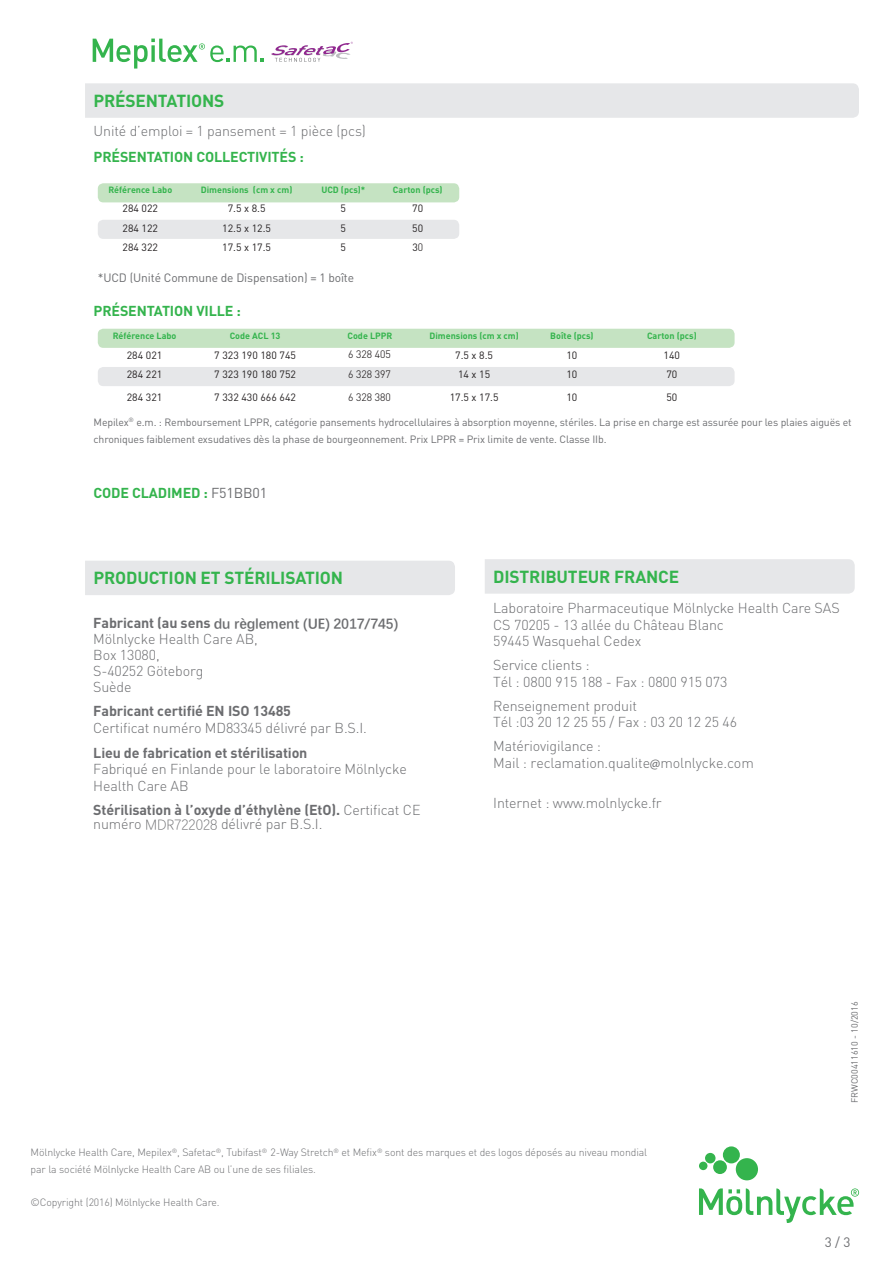
<style>
.page{position:relative;width:893px;height:1263px;background:#fff}
.page>*{position:absolute;margin:0;border:0;box-sizing:border-box;transform-origin:0 0}
.t1{font:700 17.25px "DIN";letter-spacing:-.01em;color:#34b44d}
.Texte_normal_L{font:300 14.25px/16.5px "DIN";letter-spacing:-.01em;color:#6c6d70}
.texte{font:300 14.25px/16px "DIN";letter-spacing:-.01em;color:#6c6d70}
.texte-2{font:700 14.25px/13.8px "DIN";letter-spacing:-.01em;color:#6c6d70}
.Autres_informations{font:700 14.25px "DIN";letter-spacing:-.01em;color:#34b44d}
.Texte_normal{font:300 14.25px "DIN";letter-spacing:-.01em;color:#6c6d70}
.Texte_normal-2{font:700 14.25px "DIN";letter-spacing:-.01em;color:#34b44d}
.t2{font:13.5px "DIN";color:#6c6d70}
.texte-3{font:12px "DIN";letter-spacing:-.01em;color:#6c6d70}
.légende{font:10.5px "DIN";letter-spacing:-.01em;color:#6c6d70}
.texte-4{font:300 10.5px/16.5px "DIN";letter-spacing:-.01em;color:#6c6d70}
.Présentation__Ligne{font:10.5px "DIN";color:#231f20}
.Présentation__Ligne-2{font:300 10.5px "Molnlycke Din";color:#231f20}
.Présentation__En-tê{font:700 9px "DIN";color:#34b44d}
.t3{font:9px "DIN";color:#6c6d70}
.s1{font-family:"MHC Din";font-weight:300}
.s2{font-weight:400;color:#6c6d70}
.s3{font-weight:700}
.s4{font-family:"Deng Xian";font-weight:700}
.s5{font-weight:300}
.s6{font-family:"Deng Xian";font-weight:300}
.s7{font-family:"Myriad Pro";font-weight:400}
</style>
<div class="page">
<svg style="left:93px;top:39px;width:171px;height:30px"></svg>
<svg style="left:271px;top:42px;width:82px;height:20px"></svg>
<div style="left:98px;top:183px;width:361px;height:19px;background:#c5e3c2;border-radius:6px"></div>
<div style="left:98px;top:220px;width:361px;height:19px;background:#e6e7e9;border-radius:6px"></div>
<div style="left:98px;top:329px;width:637px;height:19px;background:#c5e3c2;border-radius:6px"></div>
<div style="left:98px;top:367px;width:637px;height:19px;background:#e6e7e9;border-radius:6px"></div>
<div style="left:85px;top:83px;width:774px;height:35px;background:#e6e7e9"></div>
<div style="left:85px;top:561px;width:370px;height:34px;background:#e6e7e9"></div>
<div style="left:485px;top:559px;width:370px;height:35px;background:#e6e7e9"></div>
<svg style="left:699px;top:1146px;width:160px;height:77px"></svg>
<p class="t1" style="left:94px;top:89px;width:132px">PRÉSENTATIONS</p>
<p class="Texte_normal" style="left:94px;top:122px;width:274px">Unité d’emploi = 1 pansement = 1 pièce (pcs)</p>
<p class="Texte_normal-2" style="left:94px;top:148px;width:212px">PRÉSENTATION COLLECTIVITÉS :</p>
<p class="Présentation__En-tê" style="left:108px;top:184px;width:65px">Référence Labo</p>
<p class="Présentation__En-tê" style="left:201px;top:184px;width:93px">Dimensions (cm x cm)</p>
<p class="Présentation__En-tê" style="left:321px;top:184px;width:45px">UCD (pcs)*</p>
<p class="Présentation__En-tê" style="left:393px;top:184px;width:51px">Carton (pcs)</p>
<p class="Présentation__Ligne" style="left:123px;top:202px;width:37px">284 022</p>
<p class="Présentation__Ligne" style="left:228px;top:202px;width:39px">7.5 x 8.5</p>
<p class="Présentation__Ligne" style="left:341px;top:202px;width:7px">5</p>
<p class="Présentation__Ligne" style="left:412px;top:202px;width:12px">70</p>
<p class="Présentation__Ligne" style="left:123px;top:221px;width:37px">284 122</p>
<p class="Présentation__Ligne" style="left:222px;top:221px;width:50px">12.5 x 12.5</p>
<p class="Présentation__Ligne" style="left:341px;top:221px;width:7px">5</p>
<p class="Présentation__Ligne" style="left:412px;top:221px;width:12px">50</p>
<p class="Présentation__Ligne" style="left:123px;top:240px;width:37px">284 322</p>
<p class="Présentation__Ligne" style="left:222px;top:240px;width:50px">17.5 x 17.5</p>
<p class="Présentation__Ligne" style="left:341px;top:240px;width:7px">5</p>
<p class="Présentation__Ligne" style="left:412px;top:240px;width:12px">3<span class="s1">0</span></p>
<p class="texte-3" style="left:98px;top:271px;width:258px">*UCD (Unité Commune de Dispensation) = 1 boîte</p>
<p class="Autres_informations" style="left:94px;top:302px;width:149px">PRÉSENTATION VILLE :</p>
<p class="Présentation__En-tê" style="left:113px;top:330px;width:65px">Référence Labo</p>
<p class="Présentation__En-tê" style="left:230px;top:330px;width:52px">Code ACL 13</p>
<p class="Présentation__En-tê" style="left:347px;top:330px;width:46px">Code LPPR</p>
<p class="Présentation__En-tê" style="left:429px;top:330px;width:91px">Dimensions (cm x cm)</p>
<p class="Présentation__En-tê" style="left:550px;top:330px;width:45px">Boîte (pcs)</p>
<p class="Présentation__En-tê" style="left:647px;top:330px;width:51px">Carton (pcs)</p>
<p class="Présentation__Ligne" style="left:127px;top:348px;width:37px">284 021</p>
<p class="Présentation__Ligne" style="left:214px;top:348px;width:83px">7 323 190 180 745</p>
<p class="Présentation__Ligne-2" style="left:348px;top:349px;width:44px">6 328 405</p>
<p class="Présentation__Ligne" style="left:455px;top:348px;width:39px">7.5 x 8.5</p>
<p class="Présentation__Ligne" style="left:566px;top:348px;width:12px">10</p>
<p class="Présentation__Ligne" style="left:664px;top:348px;width:18px">140</p>
<p class="Présentation__Ligne" style="left:127px;top:368px;width:37px">284 221</p>
<p class="Présentation__Ligne" style="left:214px;top:368px;width:83px">7 323 190 180 752</p>
<p class="Présentation__Ligne-2" style="left:348px;top:368px;width:44px">6 328 397</p>
<p class="Présentation__Ligne" style="left:458px;top:368px;width:34px">14 x 15</p>
<p class="Présentation__Ligne" style="left:566px;top:368px;width:12px">10</p>
<p class="Présentation__Ligne" style="left:666px;top:368px;width:12px">70</p>
<p class="Présentation__Ligne" style="left:127px;top:391px;width:37px">284 321</p>
<p class="Présentation__Ligne" style="left:214px;top:391px;width:83px">7 332 430 666 642</p>
<p class="Présentation__Ligne-2" style="left:348px;top:391px;width:44px">6 328 380</p>
<p class="Présentation__Ligne" style="left:450px;top:391px;width:50px">17.5 x 17.5</p>
<p class="Présentation__Ligne" style="left:566px;top:391px;width:12px">10</p>
<p class="Présentation__Ligne" style="left:666px;top:391px;width:12px">50</p>
<p class="légende" style="left:94px;top:415px;width:760px">Mepilex<sup>®</sup> e.m. : Remboursement LPPR, catégorie pansements hydrocellulaires à absorption moyenne, stériles. La prise en charge est assurée pour les plaies aiguës et</p>
<p class="légende" style="left:94px;top:432px;width:515px">chroniques faiblement exsudatives dès la phase de bourgeonnement. Prix LPPR = Prix limite de vente. Classe IIb.</p>
<p class="Autres_informations" style="left:94px;top:483px;width:175px">CODE CLADIMED : <span class="s2">F51BB01</span></p>
<p class="t1" style="left:94px;top:566px;width:251px">PRODUCTION ET STÉRILISATION</p>
<p class="texte" style="left:93px;top:615px;width:307px"><span class="s3">Fabricant (au sens</span> <span class="s4">du règlement (UE) 2017/745)<br></span>Mölnlycke Health Care AB,<br>Box 13080,<br>S-40252 Göteborg<br>Suède</p>
<p class="texte" style="left:93px;top:703px;width:275px;line-height:16.5px"><span class="s3">Fabricant certifié EN ISO 13485<br></span>Certificat numéro MD83345 délivré par B.S.I.</p>
<p class="texte" style="left:93px;top:744px;width:315px;line-height:16.5px"><span class="s3">Lieu de fabrication et stérilisation<br></span>Fabriqué en Finlande pour le laboratoire Mölnlycke<br>Health Care AB</p>
<p class="texte-2" style="left:93px;top:802px;width:329px">Stérilisation à l’oxyde d’éthylène (EtO). <span class="s5">Certificat CE numéro</span> <span class="s6">MDR722028</span> <span class="s5">délivré par B.S.I.</span></p>
<p class="t1" style="left:493px;top:565px;width:187px">DISTRIBUTEUR FRANCE</p>
<p class="Texte_normal_L" style="left:493px;top:600px;width:348px">Laboratoire Pharmaceutique Mölnlycke Health Care SAS<br>CS 70205 - 13 allée du Château Blanc<br>59445 Wasquehal Cedex</p>
<p class="Texte_normal_L" style="left:493px;top:657px;width:236px">Service clients :<br>Tél : 0800 915 188 - Fax : 0800 915 073</p>
<p class="Texte_normal_L" style="left:493px;top:697px;width:245px">Renseignement produit<br>Tél :03 20 12 25 55 / Fax : 03 20 12 25 46</p>
<p class="Texte_normal_L" style="left:493px;top:738px;width:262px">Matériovigilance :<br>Mail : reclamation.qualite<span class="s7">@</span>molnlycke.com</p>
<p class="Texte_normal_L" style="left:493px;top:795px;width:170px">Internet : www.molnlycke.fr</p>
<p class="texte-4" style="left:31px;top:1144px;width:618px">Mölnlycke Health Care, Mepilex<sup>®</sup>, Safetac<sup>®</sup>, Tubifast<sup>®</sup> 2-Way Stretch<sup>®</sup> et Mefix<sup>®</sup> sont des marques et des logos déposés au niveau mondial par la société Mölnlycke Health Care AB ou l’une de ses filiales.</p>
<p class="texte-4" style="left:31px;top:1194px;width:191px">©Copyright (2016) Mölnlycke Health Care.</p>
<p class="t3" style="left:849px;top:1103px;width:103px;rotate:-90deg">FRWC00411610 - 10/2016</p>
<p class="t2" style="left:825px;top:1233px;width:27px">3 / 3</p>
</div>
